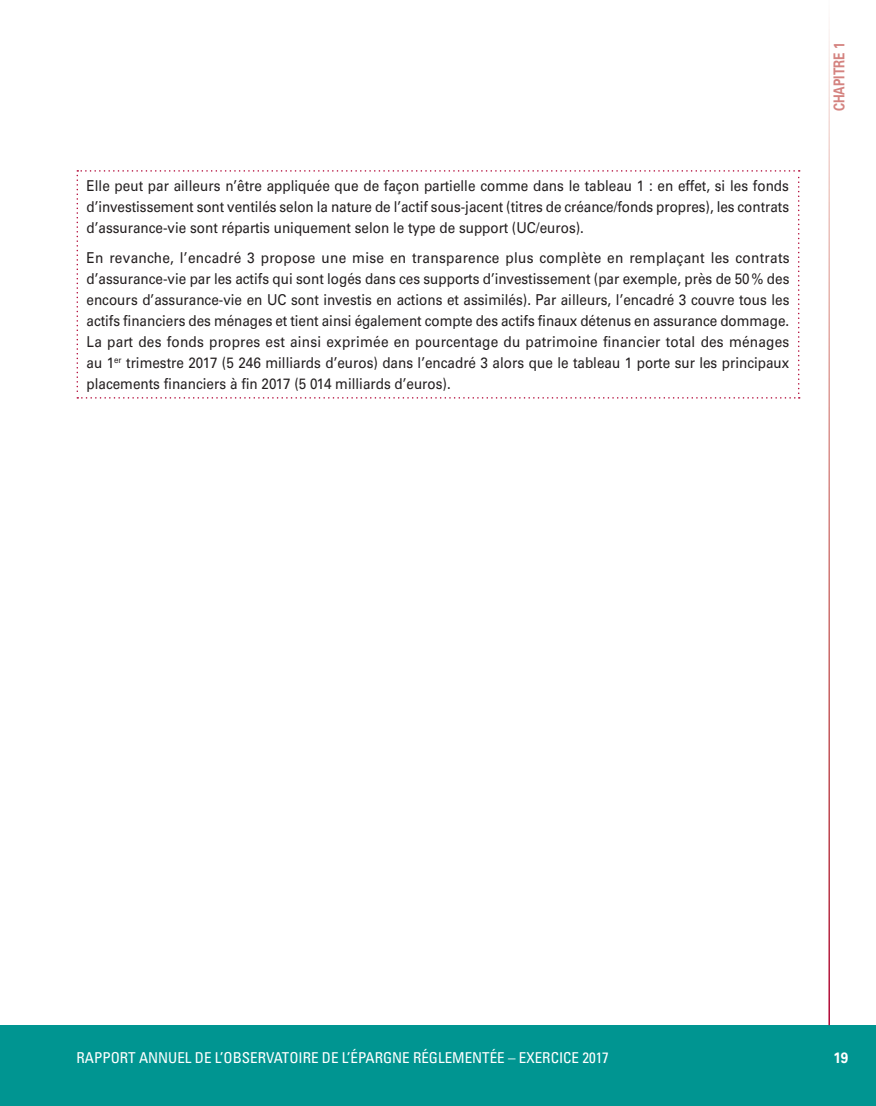
<style>
.page{position:relative;width:876px;height:1106px;background:#fff}
.page>*{position:absolute;margin:0;border:0;box-sizing:border-box;transform-origin:0 0}
.t1{font:15px/21px "Univers LT Std";color:#231f20;text-align:justify;scale:.91 1}
.t2{font:15px/21px "Univers LT Std";color:#231f20;text-align:justify;scale:.9 1}
.t3{font:condensed 15px "Univers LT Std";color:#fff}
.t4{font:700 15px "Univers LT Std";color:#d48380;scale:.8 1}
.t5{font:700 15px "Univers LT Std";color:#fff;scale:.9 1}
</style>
<div class="page">
<div style="left:0;top:1025px;width:876px;height:81px;background:#009591"></div>
<svg style="left:77px;top:170px;width:723px;height:228px"></svg>
<p class="t2" style="left:87px;top:175px;width:782px">Elle peut par ailleurs n’être appliquée que de façon partielle comme dans le tableau 1 : en effet, si les fonds d’investissement sont ventilés selon la nature de l’actif sous‑jacent (titres de créance/fonds propres), les contrats d’assurance‑vie sont répartis uniquement selon le type de support (UC/euros).</p>
<p class="t1" style="left:87px;top:247px;width:774px">En revanche, l’encadré 3 propose une mise en transparence plus complète en remplaçant les contrats d’assurance‑vie par les actifs qui sont logés dans ces supports d’investissement (par exemple, près de 50% des encours d’assurance‑vie en UC sont investis en actions et assimilés). Par ailleurs, l’encadré 3 couvre tous les actifs financiers des ménages et tient ainsi également compte des actifs finaux détenus en assurance dommage.<br>La part des fonds propres est ainsi exprimée en pourcentage du patrimoine financier total des ménages au 1<sup>er</sup> trimestre 2017 (5 246 milliards d’euros) dans l’encadré 3 alors que le tableau 1 porte sur les principaux placements financiers à fin 2017 (5 014 milliards d’euros).</p>
<p class="t4" style="left:830px;top:111px;width:87px;rotate:-90deg">CHAPITRE 1</p>
<p class="t3" style="left:77px;top:1048px;width:534px">RAPPORT ANNUEL DE L’OBSERVATOIRE DE L’ÉPARGNE RÉGLEMENTÉE – EXERCICE 2017</p>
<p class="t5" style="left:833px;top:1049px;width:18px">19</p>
</div>
